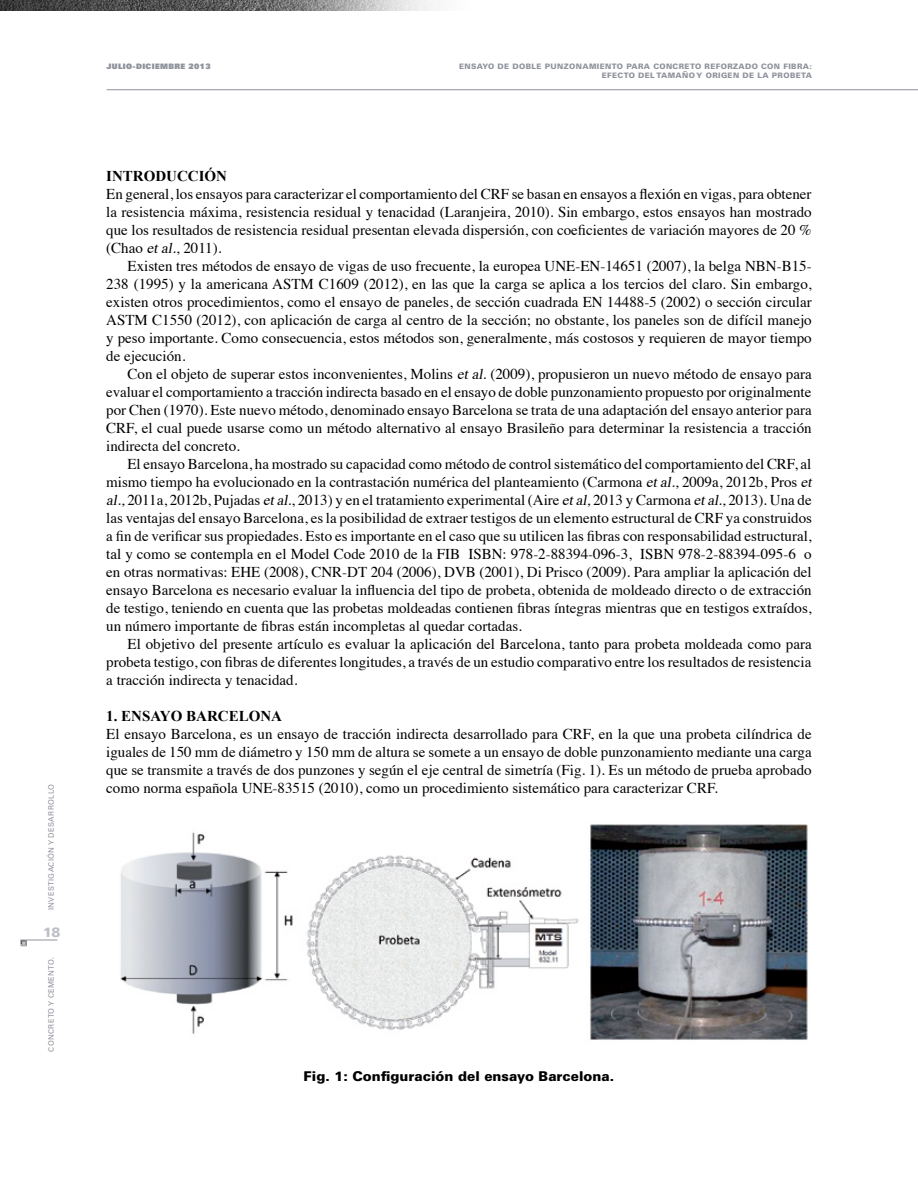
<style>
.page{position:relative;width:918px;height:1188px;background:#fff}
.page>*{position:absolute;margin:0;border:0;box-sizing:border-box;transform-origin:0 0}
.t1{font:15px/18px "Times";color:#000;text-align:justify}
.t2{font:700 15px "Times New Roman";color:#000}
.t3{font:900 13.5px "Univers";color:#000}
.t4{font:900 13.5px "Univers";color:#bcbfc7}
.t5{font:900 7.5px/9.1px "Univers";letter-spacing:.05em;color:#8f939c;text-align:right}
.t6{font:7.5px "Univers";letter-spacing:.05em;color:#8f939c}
.t7{font:900 7.5px "Univers";letter-spacing:.05em;color:#8f939c}
.s1{font-style:italic}
</style>
<div class="page">
<hr style="left:107px;top:89px;width:811px;height:1px;background:#8f939c">
<hr style="left:21px;top:940px;width:36px;height:1px;background:#8f939c">
<img style="left:0;top:0;width:436px;height:10px">
<svg style="left:21px;top:940px;width:6px;height:6px"></svg>
<img style="left:120px;top:824px;width:688px;height:216px">
<p class="t6" style="left:47px;top:910px;width:127px;rotate:-90deg">INVESTIGACIÓN Y DESARROLLO</p>
<p class="t4" style="left:43px;top:923px;width:19px">18</p>
<p class="t6" style="left:47px;top:1052px;width:96px;rotate:-90deg">CONCRETO Y CEMENTO.</p>
<p class="t7" style="left:106px;top:62px;width:106px">JULIO-DICIEMBRE 2013</p>
<p class="t5" style="left:459px;top:62px;width:354px">ENSAYO DE DOBLE PUNZONAMIENTO PARA CONCRETO REFORZADO CON FIBRA:<br>EFECTO DEL TAMAÑO Y ORIGEN DE LA PROBETA</p>
<p class="t2" style="left:106px;top:168px;width:122px">INTRODUCCIÓN</p>
<p class="t1" style="left:106px;top:184px;width:707px">En general, los ensayos para caracterizar el comportamiento del CRF se basan en ensayos a flexión en vigas, para obtener la resistencia máxima, resistencia residual y tenacidad (Laranjeira, 2010). Sin embargo, estos ensayos han mostrado que los resultados de resistencia residual presentan elevada dispersión, con coeficientes de variación mayores de 20 % (Chao <span class="s1">etal.</span>, 2011).</p>
<p class="t1" style="left:106px;top:256px;width:707px;text-indent:21px">Existen tres métodos de ensayo de vigas de uso frecuente, la europea UNE-EN-14651 (2007), la belga NBN-B15- 238 (1995) y la americana ASTM C1609 (2012), en las que la carga se aplica a los tercios del claro. Sin embargo, existen otros procedimientos, como el ensayo de paneles, de sección cuadrada EN 14488-5 (2002) o sección circular ASTM C1550 (2012), con aplicación de carga al centro de la sección; no obstante, los paneles son de difícil manejo y peso importante. Como consecuencia, estos métodos son, generalmente, más costosos y requieren de mayor tiempo de ejecución.</p>
<p class="t1" style="left:106px;top:364px;width:707px;text-indent:21px">Con el objeto de superar estos inconvenientes, Molins <span class="s1">etal.</span>(2009), propusieron un nuevo método de ensayo para evaluar el comportamiento a tracción indirecta basado en el ensayo de doble punzonamiento propuesto por originalmente por Chen (1970). Este nuevo método, denominado ensayo Barcelona se trata de una adaptación del ensayo anterior para CRF, el cual puede usarse como un método alternativo al ensayo Brasileño para determinar la resistencia a tracción indirecta del concreto.</p>
<p class="t1" style="left:106px;top:454px;width:711px;text-align:left;text-indent:21px">El ensayo Barcelona, ha mostrado su capacidad como método de control sistemático del comportamiento del CRF, al mismo tiempo ha evolucionado en la contrastación numérica del planteamiento (Carmona <span class="s1">etal.,</span>2009a, 2012b, Pros <span class="s1">et al.,</span>2011a, 2012b, Pujadas <span class="s1">etal.</span>, 2013) y en el tratamiento experimental (Aire <span class="s1">etal,</span>2013 y Carmona <span class="s1">etal.,</span>2013). Una de las ventajas del ensayo Barcelona, es la posibilidad de extraer testigos de un elemento estructural de CRF ya construidos a fin de verificar sus propiedades. Esto es importante en el caso que su utilicen las fibras con responsabilidad estructural, tal y como se contempla en el Model Code 2010 de la FIB ISBN: 978-2-88394-096-3, ISBN 978-2-88394-095-6 o en otras normativas: EHE (2008), CNR-DT 204 (2006), DVB (2001), Di Prisco (2009). Para ampliar la aplicación del ensayo Barcelona es necesario evaluar la influencia del tipo de probeta, obtenida de moldeado directo o de extracción de testigo, teniendo en cuenta que las probetas moldeadas contienen fibras íntegras mientras que en testigos extraídos, un número importante de fibras están incompletas al quedar cortadas.</p>
<p class="t1" style="left:106px;top:634px;width:707px;text-indent:21px">El objetivo del presente artículo es evaluar la aplicación del Barcelona, tanto para probeta moldeada como para probeta testigo, con fibras de diferentes longitudes, a través de un estudio comparativo entre los resultados de resistencia a tracción indirecta y tenacidad.</p>
<p class="t2" style="left:106px;top:708px;width:177px">1. ENSAYO BARCELONA</p>
<p class="t1" style="left:106px;top:724px;width:707px">El ensayo Barcelona, es un ensayo de tracción indirecta desarrollado para CRF, en la que una probeta cilíndrica de iguales de 150 mm de diámetro y 150 mm de altura se somete a un ensayo de doble punzonamiento mediante una carga que se transmite a través de dos punzones y según el eje central de simetría (Fig. 1). Es un método de prueba aprobado como norma española UNE-83515 (2010), como un procedimiento sistemático para caracterizar CRF.</p>
<p class="t3" style="left:304px;top:1068px;width:312px">Fig. 1: Configuración del ensayo Barcelona.</p>
</div>
